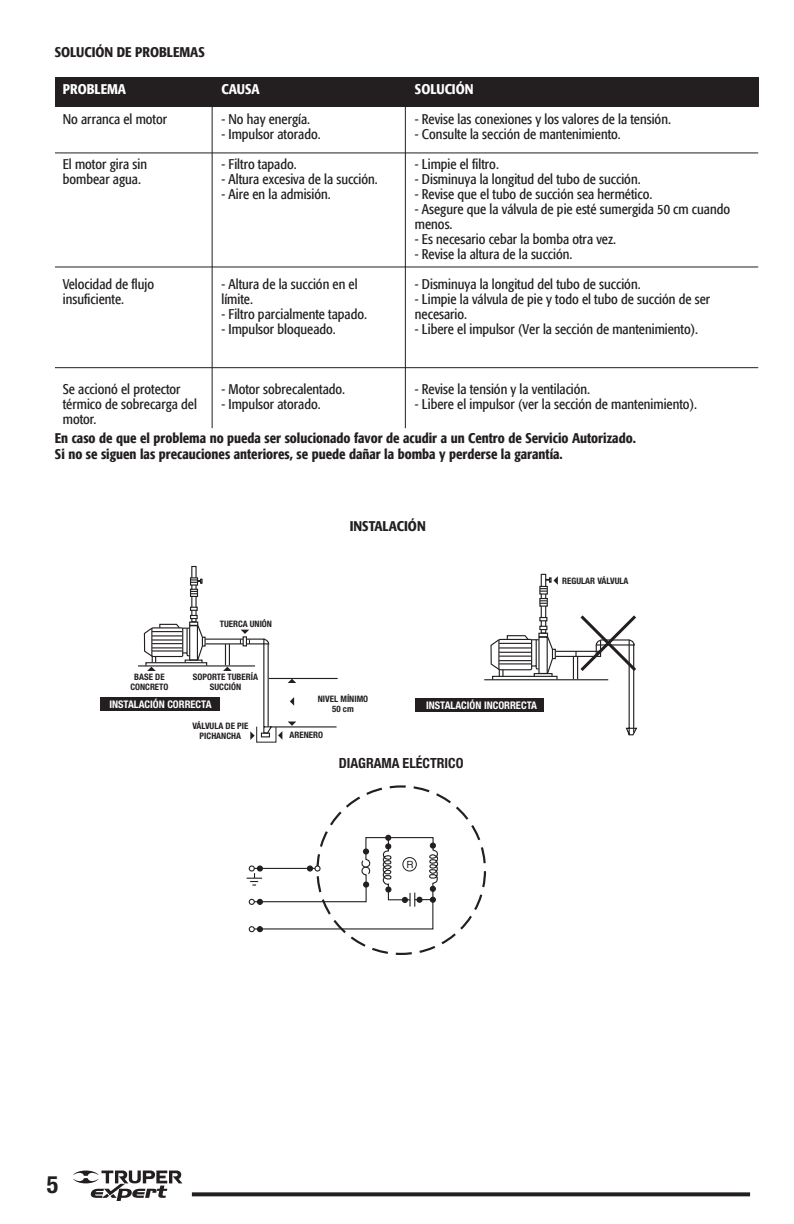
<style>
.page{position:relative;width:794px;height:1224px;background:#fff}
.page>*{position:absolute;margin:0;border:0;box-sizing:border-box;transform-origin:0 0}
.t1{font:700 condensed 24px "Helvetica Neue LT Std";color:#231f20}
.t2{font:condensed 14px/15px "Formata";color:#231f20}
.t3{font:500 condensed 14px "Formata";color:#231f20}
.t4{font:500 condensed 14px "Formata";color:#fff}
.t5{font:700 condensed 14px "Helvetica Neue LT Std";color:#231f20}
.t6{font:700 condensed 10.6px "Helvetica Neue LT Std";color:#fff}
.t7{font:9.8px "Helvetica";color:#231f20}
.t8{font:700 condensed 8.8px/10px "Helvetica Neue LT Std";color:#231f20;text-align:center}
</style>
<div class="page">
<div style="left:415px;top:698px;width:128px;height:13px;background:#231f20"></div>
<div style="left:541px;top:574px;width:5px;height:60px;border:1px solid #231f20"></div>
<div style="left:539px;top:586px;width:9px;height:9px;background:#fff;border:1px solid #231f20"></div>
<div style="left:539px;top:598px;width:9px;height:9px;background:#fff;border:1px solid #231f20"></div>
<svg style="left:540px;top:600px;width:7px;height:4px"></svg>
<div style="left:552px;top:649px;width:4px;height:10px;border:1px solid #231f20"></div>
<div style="left:555px;top:651px;width:46px;height:6px;border:1px solid #231f20"></div>
<hr style="left:484px;top:679px;width:124px;height:1px;background:#231f20">
<div style="left:492px;top:676px;width:65px;height:4px;border:1px solid #231f20"></div>
<svg style="left:490px;top:617px;width:63px;height:60px"></svg>
<div style="left:533px;top:673px;width:19px;height:4px;border:1px solid #231f20"></div>
<svg style="left:573px;top:615px;width:65px;height:121px"></svg>
<svg style="left:540px;top:576px;width:18px;height:16px"></svg>
<svg style="left:247px;top:835px;width:192px;height:97px"></svg>
<div style="left:363px;top:848px;width:6px;height:7px;border:1px solid #231f20;border-radius:50%"></div>
<div style="left:402px;top:857px;width:14px;height:14px;border:1px solid #231f20;border-radius:50%"></div>
<div style="left:191px;top:566px;width:6px;height:56px;border:1px solid #231f20"></div>
<svg style="left:190px;top:577px;width:8px;height:9px"></svg>
<div style="left:190px;top:589px;width:8px;height:8px;background:#b6b5b5;border:1px solid #231f20"></div>
<svg style="left:191px;top:591px;width:6px;height:3px"></svg>
<div style="left:202px;top:637px;width:4px;height:10px;border:1px solid #231f20"></div>
<hr style="left:138px;top:665px;width:117px;height:2px;background:#231f20">
<div style="left:145px;top:662px;width:62px;height:4px;border:1px solid #231f20"></div>
<hr style="left:269px;top:678px;width:69px;height:1px;background:#231f20">
<hr style="left:270px;top:726px;width:66px;height:2px;background:#231f20">
<svg style="left:191px;top:579px;width:11px;height:5px"></svg>
<div style="left:101px;top:697px;width:119px;height:14px;background:#231f20"></div>
<svg style="left:288px;top:679px;width:8px;height:4px"></svg>
<svg style="left:288px;top:722px;width:8px;height:4px"></svg>
<svg style="left:290px;top:697px;width:4px;height:9px"></svg>
<svg style="left:223px;top:644px;width:9px;height:27px"></svg>
<svg style="left:143px;top:607px;width:60px;height:64px"></svg>
<div style="left:256px;top:726px;width:20px;height:17px;border:1px solid #231f20"></div>
<svg style="left:250px;top:731px;width:5px;height:9px"></svg>
<svg style="left:261px;top:638px;width:21px;height:102px"></svg>
<svg style="left:240px;top:630px;width:10px;height:14px"></svg>
<hr style="left:212px;top:79px;width:1px;height:349px;background:#231f20">
<hr style="left:405px;top:79px;width:1px;height:349px;background:#231f20">
<hr style="left:55px;top:152px;width:703px;height:1px;background:#231f20">
<hr style="left:55px;top:266px;width:703px;height:1px;background:#231f20">
<hr style="left:55px;top:367px;width:703px;height:1px;background:#231f20">
<div style="left:55px;top:77px;width:703px;height:30px;background:#231f20"></div>
<svg style="left:192px;top:1192px;width:558px;height:4px;background:#363233"></svg>
<svg style="left:73px;top:1171px;width:109px;height:30px"></svg>
<p class="t3" style="left:55px;top:44px;width:152px">SOLUCIÓN DE PROBLEMAS</p>
<p class="t4" style="left:63px;top:80px;width:65px">PROBLEMA</p>
<p class="t2" style="left:63px;top:112px;width:106px">No arranca el motor</p>
<p class="t2" style="left:63px;top:157px;width:86px">El motor gira sin bombear agua.</p>
<p class="t2" style="left:63px;top:277px;width:93px">Velocidad de flujo insuficiente.</p>
<p class="t4" style="left:221px;top:80px;width:40px">CAUSA</p>
<p class="t2" style="left:221px;top:112px;width:90px">- No hay energía.</p>
<p class="t2" style="left:221px;top:127px;width:101px">- Impulsor atorado.</p>
<p class="t2" style="left:221px;top:157px;width:77px">- Filtro tapado.</p>
<p class="t2" style="left:221px;top:172px;width:158px">- Altura excesiva de la succión.</p>
<p class="t2" style="left:221px;top:187px;width:111px">- Aire en la admisión.</p>
<p class="t2" style="left:221px;top:277px;width:138px">- Altura de la succión en el límite.</p>
<p class="t2" style="left:221px;top:307px;width:147px">- Filtro parcialmente tapado.</p>
<p class="t2" style="left:221px;top:322px;width:116px">- Impulsor bloqueado.</p>
<p class="t4" style="left:415px;top:80px;width:60px">SOLUCIÓN</p>
<p class="t2" style="left:415px;top:112px;width:257px">- Revise las conexiones y los valores de la tensión.</p>
<p class="t2" style="left:415px;top:127px;width:207px">- Consulte la sección de mantenimiento.</p>
<p class="t2" style="left:415px;top:157px;width:85px">- Limpie el filtro.</p>
<p class="t2" style="left:415px;top:172px;width:227px">- Disminuya la longitud del tubo de succión.</p>
<p class="t2" style="left:415px;top:187px;width:239px">- Revise que el tubo de succión sea hermético.</p>
<p class="t2" style="left:415px;top:202px;width:317px">- Asegure que la válvula de pie esté sumergida 50 cm cuando menos.</p>
<p class="t2" style="left:415px;top:231px;width:203px">- Es necesario cebar la bomba otra vez.</p>
<p class="t2" style="left:415px;top:246px;width:159px">- Revise la altura de la succión.</p>
<p class="t2" style="left:415px;top:276px;width:227px">- Disminuya la longitud del tubo de succión.</p>
<p class="t2" style="left:415px;top:291px;width:297px">- Limpie la válvula de pie y todo el tubo de succión de ser necesario.</p>
<p class="t2" style="left:415px;top:321px;width:285px">- Libere el impulsor (Ver la sección de mantenimiento).</p>
<p class="t2" style="left:63px;top:382px;width:136px">Se accionó el protector térmico de sobrecarga del motor.</p>
<p class="t2" style="left:221px;top:382px;width:125px">- Motor sobrecalentado.</p>
<p class="t2" style="left:221px;top:397px;width:101px">- Impulsor atorado.</p>
<p class="t2" style="left:415px;top:381px;width:177px">- Revise la tensión y la ventilación.</p>
<p class="t2" style="left:415px;top:396px;width:283px">- Libere el impulsor (ver la sección de mantenimiento).</p>
<p class="t3" style="left:55px;top:429px;width:582px">En caso de que el problema no pueda ser solucionado favor de acudir a un Centro de Servicio Autorizado.</p>
<p class="t3" style="left:55px;top:445px;width:509px">Si no se siguen las precauciones anteriores, se puede dañar la bomba y perderse la garantía.</p>
<p class="t3" style="left:350px;top:518px;width:77px">INSTALACIÓN</p>
<p class="t8" style="left:220px;top:619px;width:54px">TUERCA UNIÓN</p>
<p class="t8" style="left:130px;top:672px;width:40px">BASE DE<br>CONCRETO</p>
<p class="t8" style="left:193px;top:672px;width:67px">SOPORTE TUBERÍA<br>SUCCIÓN</p>
<p class="t8" style="left:192px;top:721px;width:58px">VÁLVULA DE PIE<br>PICHANCHA</p>
<p class="t6" style="left:109px;top:698px;width:104px">INSTALACIÓN CORRECTA</p>
<p class="t8" style="left:318px;top:693px;width:52px">NIVEL MÍNIMO<br>50 cm</p>
<p class="t8" style="left:290px;top:730px;width:35px">ARENERO</p>
<p class="t6" style="left:426px;top:698px;width:112px">INSTALACIÓN INCORRECTA</p>
<p class="t5" style="left:339px;top:754px;width:126px">DIAGRAMA ELÉCTRICO</p>
<p class="t8" style="left:562px;top:576px;width:68px">REGULAR VÁLVULA</p>
<p class="t7" style="left:406px;top:857px;width:9px">R</p>
<h1 class="t1" style="left:47px;top:1170px;width:13px">5</h1>
</div>
